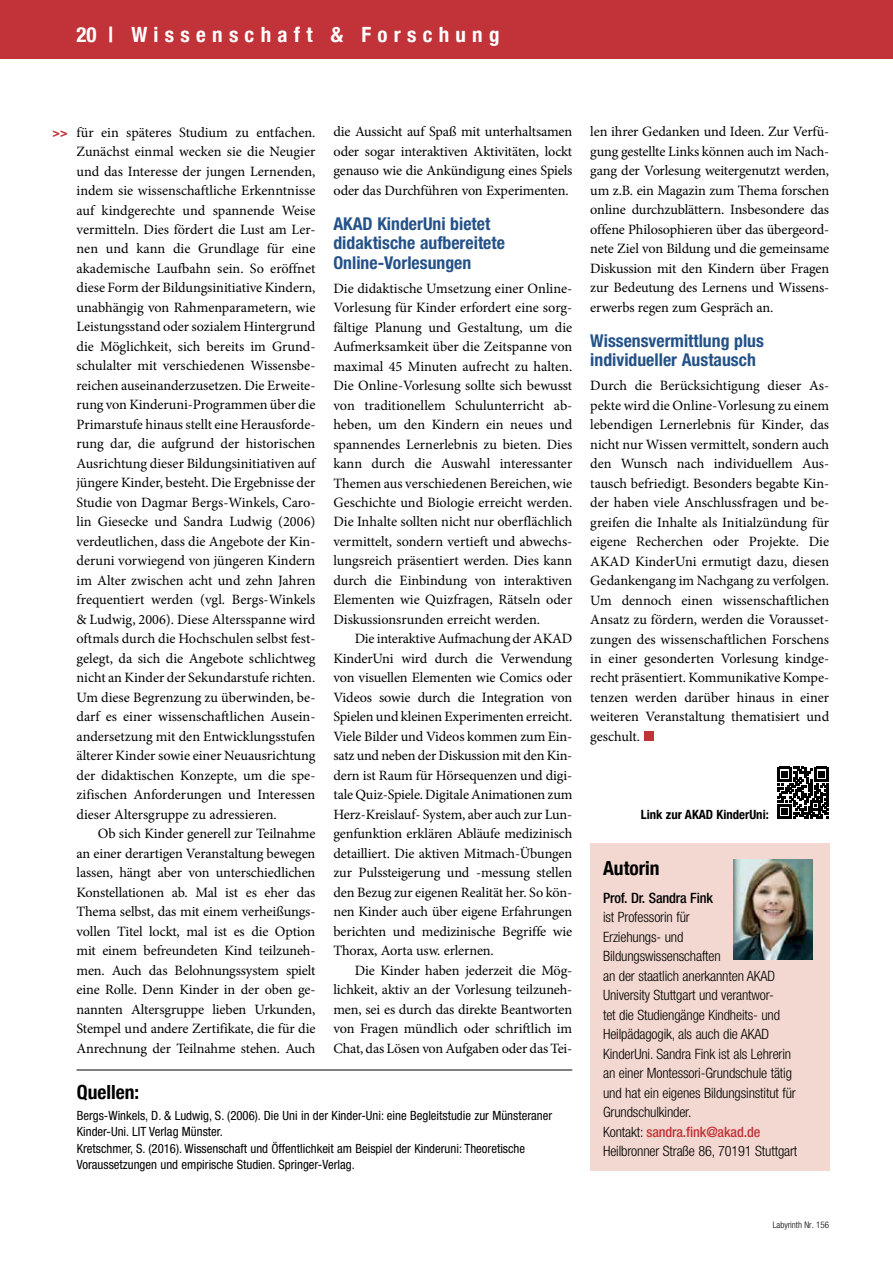
<style>
.page{position:relative;width:893px;height:1263px;background:#fff}
.page>*{position:absolute;margin:0;border:0;box-sizing:border-box;transform-origin:0 0}
.t1{font:700 condensed 21px "Helvetica Neue";letter-spacing:.3em;color:#fff}
.t2{font:700 condensed 19.5px "Helvetica Neue";color:#000}
.t3{font:700 condensed 17.7px/19.5px "Helvetica Neue LT Std";color:#245288}
.t4{font:14.25px/19.5px "Minion Pro";letter-spacing:-.01em;color:#000;text-align:justify}
.t5{font:300 condensed 14.25px/19.5px "Helvetica Neue LT Std";letter-spacing:-.01em;color:#000}
.t6{font:500 condensed 14.25px "Helvetica Neue LT Std";letter-spacing:-.01em;color:#000}
.t7{font:condensed 12.75px/16.5px "Helvetica Neue LT Std";color:#000}
.t8{font:700 condensed 12.75px "Helvetica Neue";color:#000}
.t9{font:700 condensed 12.75px "Helvetica Neue";color:#c23339}
.t10{font:300 condensed 9px "Helvetica Neue LT Std";color:#000}
.s1{font-weight:500;color:#c23339}
</style>
<div class="page">
<div style="left:0;top:0;width:893px;height:58px;background:#c23339"></div>
<hr style="left:77px;top:1070px;width:495px;height:1px;background:#000">
<div style="left:644px;top:731px;width:9px;height:10px;background:#c23339"></div>
<div style="left:590px;top:843px;width:239px;height:327px;background:#f2d8d0"></div>
<img style="left:734px;top:860px;width:79px;height:100px">
<svg style="left:777px;top:767px;width:52px;height:52px"></svg>
<h1 class="t1" style="left:77px;top:18px;width:425px">20 | Wissenschaft &amp; Forschung</h1>
<p class="t9" style="left:53px;top:122px;width:17px">&gt;&gt;</p>
<p class="t4" style="left:77px;top:122px;width:240px">für ein späteres Studium zu entfachen.<br>Zunächst einmal wecken sie die Neugier und das Interesse der jungen Lernenden, indem sie wissenschaftliche Erkenntnisse auf kindgerechte und spannende Weise vermitteln. Dies fördert die Lust am Ler&shy;nen und kann die Grundlage für eine akademische Laufbahn sein. So eröffnet diese Form der Bildungsinitiative Kindern, unabhängig von Rahmenparametern, wie Leistungsstand oder sozialem Hintergrund die Möglichkeit, sich bereits im Grund&shy;schulalter mit verschiedenen Wissensbe&shy;reichen auseinanderzusetzen. Die Erweite&shy;rung von Kinderuni-Programmen über die Primarstufe hinaus stellt eine Herausforde&shy;rung dar, die aufgrund der historischen Ausrichtung dieser Bildungsinitiativen auf jüngere Kinder, besteht. Die Ergebnisse der Studie von Dagmar Bergs-Winkels, Caro&shy;lin Giesecke und Sandra Ludwig (2006) verdeutlichen, dass die Angebote der Kin&shy;deruni vorwiegend von jüngeren Kindern im Alter zwischen acht und zehn Jahren frequentiert werden (vgl. Bergs-Winkels &amp; Ludwig, 2006). Diese Altersspanne wird oftmals durch die Hochschulen selbst fest&shy;gelegt, da sich die Angebote schlichtweg nicht an Kinder der Sekundarstufe richten.<br>Um diese Begrenzung zu überwinden, be&shy;darf es einer wissenschaftlichen Ausein&shy;andersetzung mit den Entwicklungsstufen älterer Kinder sowie einer Neuausrichtung der didaktischen Konzepte, um die spe&shy;zifischen Anforderungen und Interessen dieser Altersgruppe zu adressieren.</p>
<p class="t4" style="left:77px;top:824px;width:240px;text-indent:21px">Ob sich Kinder generell zur Teilnahme an einer derartigen Veranstaltung bewegen lassen, hängt aber von unterschiedlichen Konstellationen ab. Mal ist es eher das Thema selbst, das mit einem verheißungs&shy;vollen Titel lockt, mal ist es die Option mit einem befreundeten Kind teilzuneh&shy;men. Auch das Belohnungssystem spielt eine Rolle. Denn Kinder in der oben ge&shy;nannten Altersgruppe lieben Urkunden, Stempel und andere Zertifikate, die für die Anrechnung der Teilnahme stehen. Auch</p>
<p class="t4" style="left:333px;top:122px;width:240px">die Aussicht auf Spaß mit unterhaltsamen oder sogar interaktiven Aktivitäten, lockt genauso wie die Ankündigung eines Spiels oder das Durchführen von Experimenten.</p>
<p class="t3" style="left:333px;top:213px;width:173px">AKAD KinderUni bietet didaktische aufbereitete<br>Online-Vorlesungen</p>
<p class="t4" style="left:333px;top:278px;width:240px">Die didaktische Umsetzung einer Online-Vorlesung für Kinder erfordert eine sorg&shy;fältige Planung und Gestaltung, um die Aufmerksamkeit über die Zeitspanne von maximal 45 Minuten aufrecht zu halten.<br>Die Online-Vorlesung sollte sich bewusst von traditionellem Schulunterricht ab&shy;heben, um den Kindern ein neues und spannendes Lernerlebnis zu bieten. Dies kann durch die Auswahl interessanter Themen aus verschiedenen Bereichen, wie Geschichte und Biologie erreicht werden.<br>Die Inhalte sollten nicht nur oberflächlich vermittelt, sondern vertieft und abwechs&shy;lungsreich präsentiert werden. Dies kann durch die Einbindung von interaktiven Elementen wie Quizfragen, Rätseln oder Diskussionsrunden erreicht werden.</p>
<p class="t4" style="left:333px;top:629px;width:240px;text-indent:21px">Die interaktive Aufmachung der AKAD KinderUni wird durch die Verwendung von visuellen Elementen wie Comics oder Videos sowie durch die Integration von Spielen und kleinen Experimenten erreicht.<br>Viele Bilder und Videos kommen zum Ein&shy;satz und neben der Diskussion mit den Kin&shy;dern ist Raum für Hörsequenzen und digi&shy;tale Quiz-Spiele. Digitale Animationen zum Herz-Kreislauf- System, aber auch zur Lun&shy;genfunktion erklären Abläufe medizinisch detailliert. Die aktiven Mitmach-Übungen zur Pulssteigerung und -messung stellen den Bezug zur eigenen Realität her. So kön&shy;nen Kinder auch über eigene Erfahrungen berichten und medizinische Begriffe wie Thorax, Aorta usw. erlernen.</p>
<p class="t4" style="left:333px;top:961px;width:240px;text-indent:21px">Die Kinder haben jederzeit die Mög&shy;lichkeit, aktiv an der Vorlesung teilzuneh&shy;men, sei es durch das direkte Beantworten von Fragen mündlich oder schriftlich im Chat, das Lösen von Aufgaben oder das Tei-</p>
<h2 class="t2" style="left:77px;top:1076px;width:64px">Quellen:</h2>
<p class="t7" style="left:77px;top:1107px;width:477px">Bergs-Winkels, D. &amp; Ludwig, S. (2006). Die Uni in der Kinder-Uni: eine Begleitstudie zur Münsteraner Kinder-Uni. LIT Verlag Münster.<br>Kretschmer, S. (2016). Wissenschaft und Öffentlichkeit am Beispiel der Kinderuni: Theoretische Voraussetzungen und empirische Studien. Springer-Verlag.</p>
<p class="t4" style="left:590px;top:122px;width:240px">len ihrer Gedanken und Ideen. Zur Verfü&shy;gung gestellte Links können auch im Nach&shy;gang der Vorlesung weitergenutzt werden, um z.B. ein Magazin zum Thema forschen online durchzublättern. Insbesondere das offene Philosophieren über das übergeord&shy;nete Ziel von Bildung und die gemeinsame Diskussion mit den Kindern über Fragen zur Bedeutung des Lernens und Wissens&shy;erwerbs regen zum Gespräch an.</p>
<p class="t3" style="left:590px;top:330px;width:175px">Wissensvermittlung plus individueller Austausch</p>
<p class="t4" style="left:590px;top:376px;width:240px">Durch die Berücksichtigung dieser As&shy;pekte wird die Online-Vorlesung zu einem lebendigen Lernerlebnis für Kinder, das nicht nur Wissen vermittelt, sondern auch den Wunsch nach individuellem Aus&shy;tausch befriedigt. Besonders begabte Kin&shy;der haben viele Anschlussfragen und be&shy;greifen die Inhalte als Initialzündung für eigene Recherchen oder Projekte. Die AKAD KinderUni ermutigt dazu, diesen Gedankengang im Nachgang zu verfolgen.<br>Um dennoch einen wissenschaftlichen Ansatz zu fördern, werden die Vorausset&shy;zungen des wissenschaftlichen Forschens in einer gesonderten Vorlesung kindge&shy;recht präsentiert. Kommunikative Kompe&shy;tenzen werden darüber hinaus in einer weiteren Veranstaltung thematisiert und geschult.</p>
<p class="t8" style="left:641px;top:804px;width:129px">Link zur AKAD KinderUni:</p>
<h2 class="t2" style="left:603px;top:851px;width:58px">Autorin</h2>
<p class="t6" style="left:603px;top:889px;width:111px">Prof. Dr. Sandra Fink</p>
<p class="t5" style="left:603px;top:907px;width:196px">ist Professorin für<br>Erziehungs- und<br>Bildungswissenschaften<br>an der staatlich anerkannten AKAD<br>University Stuttgart und verantwor-<br>tet die Studiengänge Kindheits- und<br>Heilpädagogik, als auch die AKAD<br>KinderUni. Sandra Fink ist als Lehrerin an einer Montessori-Grundschule tätig und hat ein eigenes Bildungsinstitut für<br>Grundschulkinder.<br>Kontakt: <span class="s1">sandra.fink@akad.de<br></span>Heilbronner Straße 86, 70191 Stuttgart</p>
<p class="t10" style="left:773px;top:1220px;width:58px">Labyrinth Nr. 156</p>
</div>
